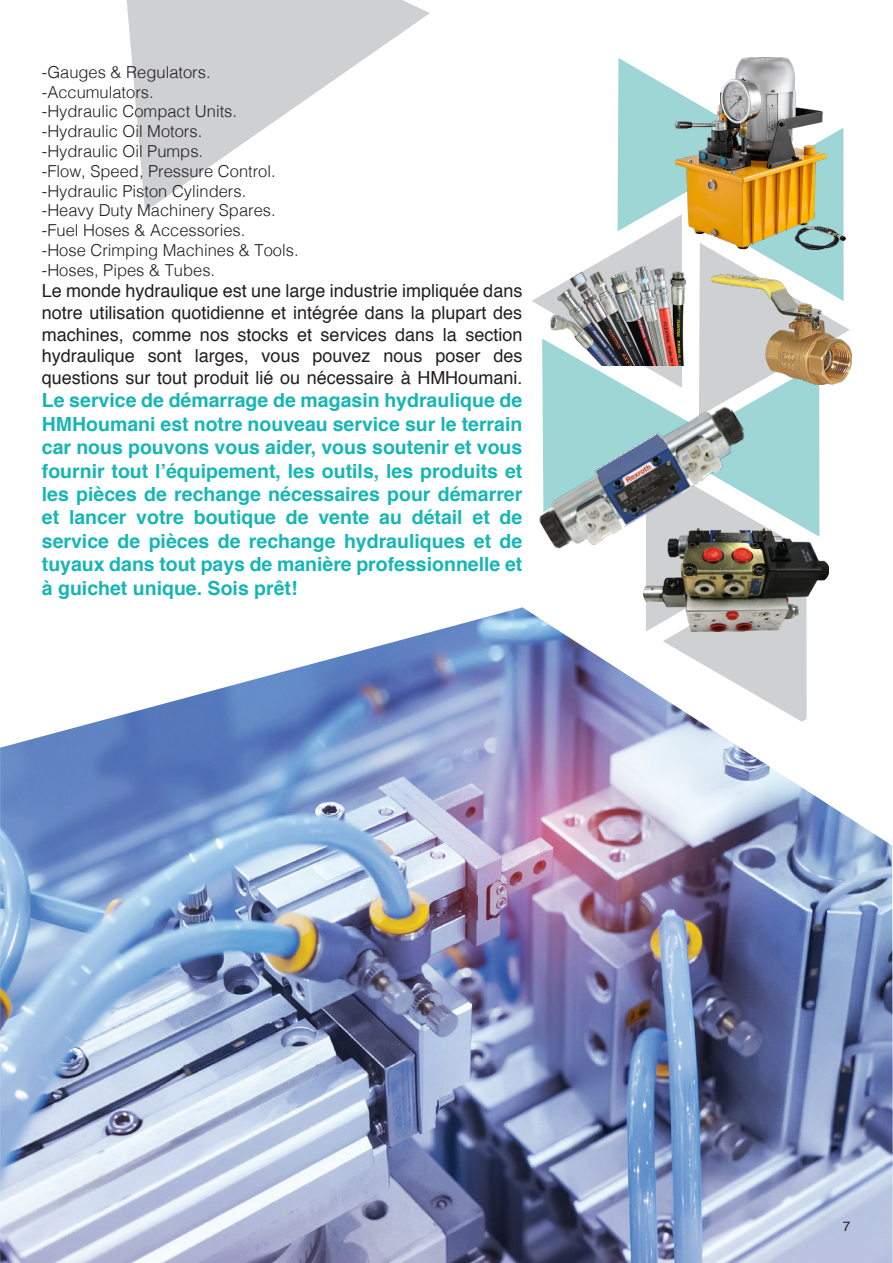
<style>
.page{position:relative;width:893px;height:1263px;background:#fff}
.page>*{position:absolute;margin:0;border:0;box-sizing:border-box;transform-origin:0 0}
.Body_text{font:700 19.5px/23.4px "Helvetica";color:#16b6b5;text-align:justify}
.Body_text-2{font:18px/21.6px "Helvetica";color:#231f20;text-align:justify}
.Body_text-3{font:300 16.5px "Helvetica";color:#231f20}
.t1{font:13.5px "Helvetica";color:#231f20}
</style>
<div class="page">
<svg style="left:127px;top:0;width:303px;height:212px;fill:#cfd0d2"></svg>
<img style="left:0;top:607px;width:893px;height:656px">
<svg style="left:531px;top:58px;width:319px;height:664px"></svg>
<img style="left:675px;top:58px;width:170px;height:191px">
<img style="left:531px;top:394px;width:224px;height:169px">
<img style="left:550px;top:267px;width:135px;height:99px">
<img style="left:643px;top:528px;width:186px;height:103px">
<img style="left:711px;top:274px;width:140px;height:111px">
<p class="Body_text-3" style="left:42px;top:58px;width:170px">-Gauges &amp; Regulators.</p>
<p class="Body_text-3" style="left:42px;top:78px;width:113px">-Accumulators.</p>
<p class="Body_text-3" style="left:42px;top:98px;width:197px">-Hydraulic Compact Units.</p>
<p class="Body_text-3" style="left:42px;top:117px;width:162px">-Hydraulic Oil Motors.</p>
<p class="Body_text-3" style="left:42px;top:137px;width:163px">-Hydraulic Oil Pumps.</p>
<p class="Body_text-3" style="left:42px;top:157px;width:235px">-Flow, Speed, Pressure Control.</p>
<p class="Body_text-3" style="left:42px;top:177px;width:206px">-Hydraulic Piston Cylinders.</p>
<p class="Body_text-3" style="left:42px;top:197px;width:235px">-Heavy Duty Machinery Spares.</p>
<p class="Body_text-3" style="left:42px;top:216px;width:205px">-Fuel Hoses &amp; Accessories.</p>
<p class="Body_text-3" style="left:42px;top:236px;width:258px">-Hose Crimping Machines &amp; Tools.</p>
<p class="Body_text-3" style="left:42px;top:256px;width:175px">-Hoses, Pipes &amp; Tubes.</p>
<p class="Body_text-2" style="left:42px;top:281px;width:482px">Le monde hydraulique est une large industrie impliquée dans notre utilisation quotidienne et intégrée dans la plupart des machines, comme nos stocks et services dans la section hydraulique sont larges, vous pouvez nous poser des questions sur tout produit lié ou nécessaire à HMHoumani.</p>
<p class="Body_text" style="left:42px;top:389px;width:482px">Le service de démarrage de magasin hydraulique de HMHoumani est notre nouveau service sur le terrain car nous pouvons vous aider, vous soutenir et vous fournir tout l’équipement, les outils, les produits et les pièces de rechange nécessaires pour démarrer et lancer votre boutique de vente au détail et de service de pièces de rechange hydrauliques et de tuyaux dans tout pays de manière professionnelle et à guichet unique. Sois prêt!</p>
<p class="t1" style="left:843px;top:1215px;width:9px">7</p>
</div>
